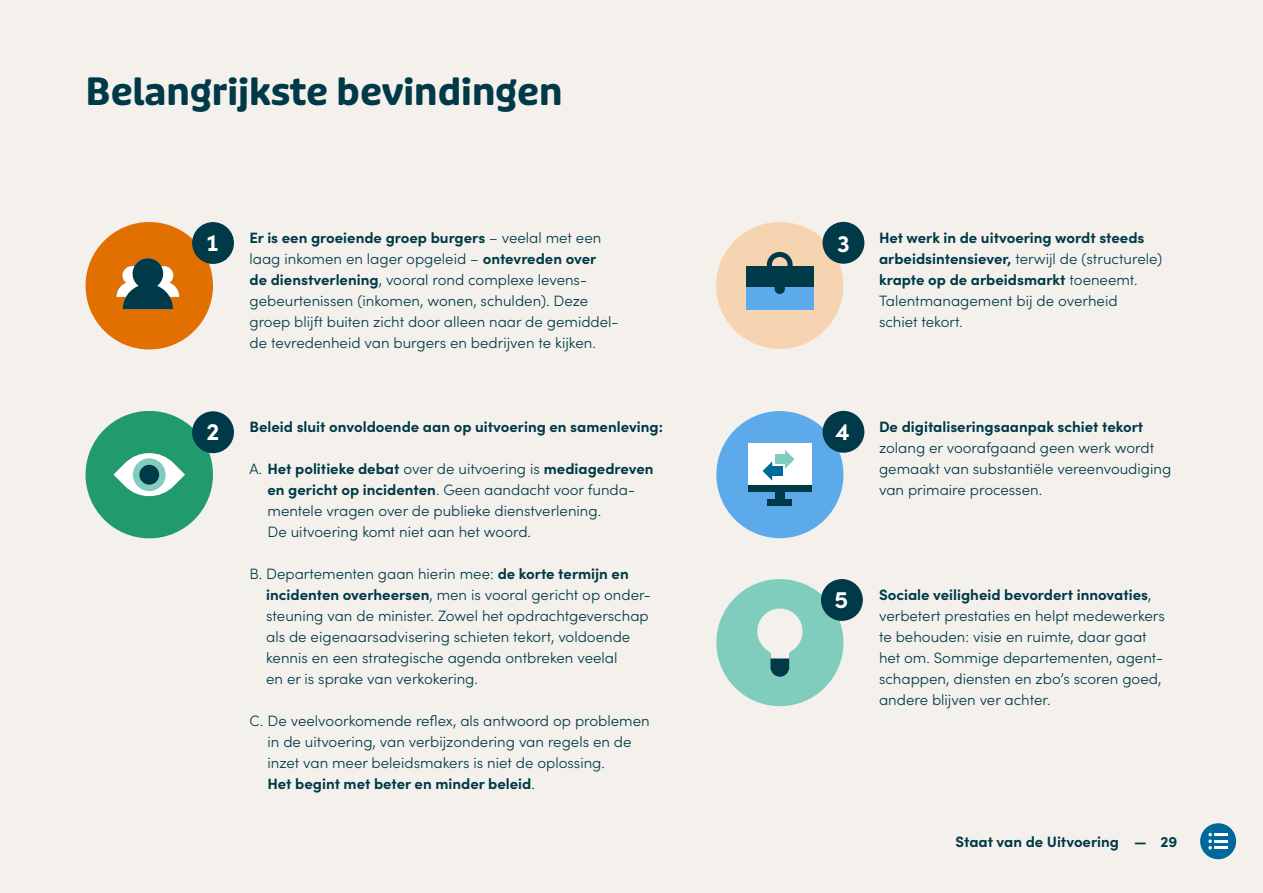
<style>
.page{position:relative;width:1263px;height:893px;background:#f4f1ec}
.page>*{position:absolute;margin:0;border:0;box-sizing:border-box;transform-origin:0 0}
.t1{font:700 37.5px "Puffin Display Soft";color:#003948}
.t2{font:700 24px "Sofia Pro";color:#fff}
.t3{font:300 15px/21px "Sofia Pro";color:#003948}
.t4{font:700 15px/21px "Sofia Pro";color:#003948}
.s1{font-weight:700}
.s2{font-weight:300}
</style>
<div class="page">
<div style="left:716px;top:222px;width:127px;height:127px;background:#f6d4b2;border-radius:64px"></div>
<svg style="left:764px;top:251px;width:31px;height:16px"></svg>
<div style="left:746px;top:287px;width:68px;height:23px;background:#5daaeb"></div>
<svg style="left:775px;top:287px;width:10px;height:7px"></svg>
<div style="left:746px;top:267px;width:68px;height:20px;background:#003948"></div>
<div style="left:716px;top:411px;width:127px;height:127px;background:#5daaeb;border-radius:63px"></div>
<div style="left:748px;top:444px;width:63px;height:44px;background:#fff"></div>
<div style="left:748px;top:485px;width:63px;height:7px;background:#003948"></div>
<div style="left:775px;top:491px;width:10px;height:13px;background:#003948"></div>
<div style="left:767px;top:499px;width:25px;height:7px;background:#003948"></div>
<svg style="left:785px;top:450px;width:9px;height:19px"></svg>
<div style="left:775px;top:455px;width:10px;height:9px;background:#80cdbe"></div>
<svg style="left:763px;top:461px;width:9px;height:20px"></svg>
<div style="left:772px;top:466px;width:10px;height:10px;background:#01689b"></div>
<div style="left:716px;top:579px;width:127px;height:127px;background:#80cdbe;border-radius:63px"></div>
<svg style="left:757px;top:608px;width:46px;height:69px"></svg>
<div style="left:86px;top:222px;width:127px;height:128px;background:#e17000;border-radius:64px"></div>
<svg style="left:122px;top:266px;width:19px;height:19px"></svg>
<div style="left:155px;top:266px;width:18px;height:19px;background:#fff;border-radius:50%"></div>
<div style="left:133px;top:258px;width:30px;height:31px;background:#003948;border-radius:50%"></div>
<svg style="left:117px;top:282px;width:62px;height:27px"></svg>
<div style="left:86px;top:411px;width:127px;height:127px;background:#219a6d;border-radius:64px"></div>
<svg style="left:113px;top:453px;width:72px;height:44px"></svg>
<div style="left:133px;top:458px;width:33px;height:33px;background:#80cdbe;border-radius:50%"></div>
<div style="left:139px;top:465px;width:20px;height:20px;background:#003948;border-radius:50%"></div>
<div style="left:821px;top:579px;width:42px;height:42px;background:#003948;border-radius:50%"></div>
<div style="left:192px;top:222px;width:42px;height:42px;background:#003948;border-radius:50%"></div>
<div style="left:192px;top:411px;width:42px;height:42px;background:#003948;border-radius:50%"></div>
<div style="left:822px;top:411px;width:42px;height:42px;background:#003948;border-radius:50%"></div>
<div style="left:822px;top:222px;width:42px;height:42px;background:#003948;border-radius:50%"></div>
<div style="left:1200px;top:823px;width:36px;height:36px;background:#01689b;border-radius:50%"></div>
<svg style="left:1208px;top:833px;width:4px;height:17px"></svg>
<hr style="left:1214px;top:833px;width:14px;height:3px;background:#fff">
<hr style="left:1214px;top:840px;width:14px;height:3px;background:#fff">
<hr style="left:1214px;top:846px;width:14px;height:3px;background:#fff">
<h1 class="t1" style="left:86px;top:69px;width:478px">Belangrijkste bevindingen</h1>
<h2 class="t2" style="left:206px;top:224px;width:15px">1</h2>
<p class="t3" style="left:249px;top:226px;width:371px"><span class="s1">Er is een groeiende groep burgers</span> – veelal met een laag inkomen en lager opgeleid – <span class="s1">ontevreden over<br>de dienstverlening</span>, vooral rond complexe levens&shy;gebeurtenissen (inkomen, wonen, schulden). Deze groep blijft buiten zicht door alleen naar de gemiddel&shy;de tevredenheid van burgers en bedrijven te kijken.</p>
<h2 class="t2" style="left:837px;top:225px;width:14px">3</h2>
<p class="t4" style="left:879px;top:226px;width:285px">Het werk in de uitvoering wordt steeds arbeidsintensiever, <span class="s2">terwijl de (structurele) </span>krapte op de arbeidsmarkt <span class="s2">toeneemt.<br>Talentmanagement bij de overheid<br>schiet tekort.</span></p>
<p class="t4" style="left:249px;top:415px;width:415px">Beleid sluit onvoldoende aan op uitvoering en samenleving:</p>
<h2 class="t2" style="left:206px;top:413px;width:14px">2</h2>
<h2 class="t2" style="left:835px;top:413px;width:16px">4</h2>
<p class="t3" style="left:267px;top:457px;width:388px;text-indent:-18px">A. <span class="s1">Het politieke debat</span> over de uitvoering is <span class="s1">mediagedreven en gericht op incidenten</span>. Geen aandacht voor funda&shy;mentele vragen over de publieke dienstverlening.<br>De uitvoering komt niet aan het woord.</p>
<p class="t3" style="left:266px;top:562px;width:386px;text-indent:-17px">B. Departementen gaan hierin mee: <span class="s1">de korte termijn en incidenten overheersen</span>, men is vooral gericht op onder&shy;steuning van de minister. Zowel het opdrachtgeverschap als de eigenaarsadvisering schieten tekort, voldoende kennis en een strategische agenda ontbreken veelal<br>en er is sprake van verkokering.</p>
<p class="t3" style="left:267px;top:709px;width:384px;text-indent:-18px">C. De veelvoorkomende reflex, als antwoord op problemen in de uitvoering, van verbijzondering van regels en de inzet van meer beleidsmakers is niet de oplossing.<br><span class="s1">Het begint met beter en minder beleid</span>.</p>
<h2 class="t2" style="left:834px;top:581px;width:15px">5</h2>
<p class="t4" style="left:879px;top:415px;width:266px">De digitaliseringsaanpak schiet tekort</p>
<p class="t3" style="left:879px;top:436px;width:294px">zolang er voorafgaand geen werk wordt gemaakt van substantiële vereenvoudiging van primaire processen.</p>
<p class="t3" style="left:879px;top:583px;width:287px"><span class="s1">Sociale veiligheid bevordert innovaties</span>, verbetert prestaties en helpt medewerkers te behouden: visie en ruimte, daar gaat het om. Sommige departementen, agent&shy;schappen, diensten en zbo’s scoren goed, andere blijven ver achter.</p>
<p class="t4" style="left:955px;top:830px;width:223px">Staat van de Uitvoering — 29</p>
</div>
